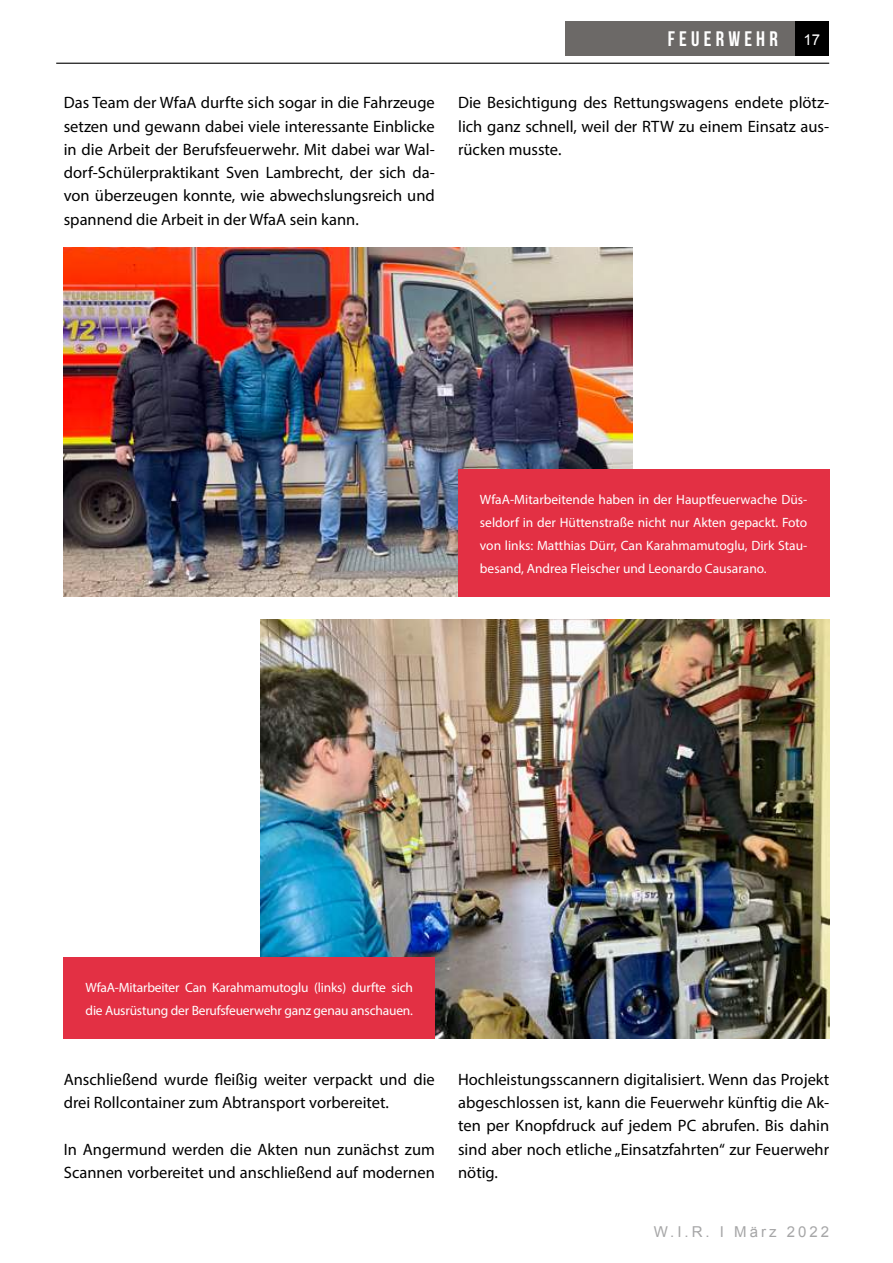
<style>
.page{position:relative;width:893px;height:1263px;background:#fff}
.page>*{position:absolute;margin:0;border:0;box-sizing:border-box;transform-origin:0 0}
.t1{font:21px "Bebas Neue";letter-spacing:.2em;color:#fff}
.t2{font:16.5px/23.2px "Myriad Pro";color:#000;text-align:justify}
.t3{font:15px "Arial";letter-spacing:.2em;color:#a6a6a7}
.t4{font:13.5px/23.2px "Myriad Pro";letter-spacing:-.015em;color:#fff;text-align:justify}
.s1{font-family:"Arial";font-size:15px}
</style>
<div class="page">
<div style="left:795px;top:21px;width:34px;height:35px;background:#000"></div>
<div style="left:565px;top:21px;width:230px;height:35px;background:#6c6967"></div>
<hr style="left:56px;top:63px;width:773px;height:1px;background:#000">
<img style="left:64px;top:248px;width:568px;height:349px">
<img style="left:261px;top:620px;width:568px;height:418px">
<div style="left:458px;top:469px;width:371px;height:128px;background:#e33044"></div>
<div style="left:64px;top:957px;width:371px;height:81px;background:#e33044"></div>
<p class="t1" style="left:668px;top:27px;width:154px">FEUERWEHR <span class="s1">17</span></p>
<p class="t2" style="left:64px;top:92px;width:373px">Das Team der WfaA durfte sich sogar in die Fahrzeuge setzen und gewann dabei viele interessante Einblicke in die Arbeit der Berufsfeuerwehr. Mit dabei war Wal&shy;dorf-Schülerpraktikant Sven Lambrecht, der sich da&shy;von überzeugen konnte, wie abwechslungsreich und spannend die Arbeit in der WfaA sein kann.</p>
<p class="t2" style="left:458px;top:92px;width:373px">Die Besichtigung des Rettungswagens endete plötz&shy;lich ganz schnell, weil der RTW zu einem Einsatz aus&shy;rücken musste.</p>
<p class="t4" style="left:480px;top:488px;width:329px">WfaA-Mitarbeitende haben in der Hauptfeuerwache Düs&shy;seldorf in der Hüttenstraße nicht nur Akten gepackt. Foto von links: Matthias Dürr, Can Karahmamutoglu, Dirk Stau&shy;besand, Andrea Fleischer und Leonardo Causarano.</p>
<p class="t4" style="left:86px;top:976px;width:329px">WfaA-Mitarbeiter Can Karahmamutoglu (links) durfte sich die Ausrüstung der Berufsfeuerwehr ganz genau anschauen.</p>
<p class="t2" style="left:64px;top:1068px;width:373px">Anschließend wurde fleißig weiter verpackt und die drei Rollcontainer zum Abtransport vorbereitet.</p>
<p class="t2" style="left:64px;top:1138px;width:373px">In Angermund werden die Akten nun zunächst zum<br>Scannen vorbereitet und anschließend auf modernen</p>
<p class="t2" style="left:458px;top:1068px;width:373px">Hochleistungsscannern digitalisiert. Wenn das Projekt abgeschlossen ist, kann die Feuerwehr künftig die Ak&shy;ten per Knopfdruck auf jedem PC abrufen. Bis dahin sind aber noch etliche „Einsatzfahrten“ zur Feuerwehr nötig.</p>
<p class="t3" style="left:654px;top:1223px;width:177px">W.I.R. I März 2022</p>
</div>
